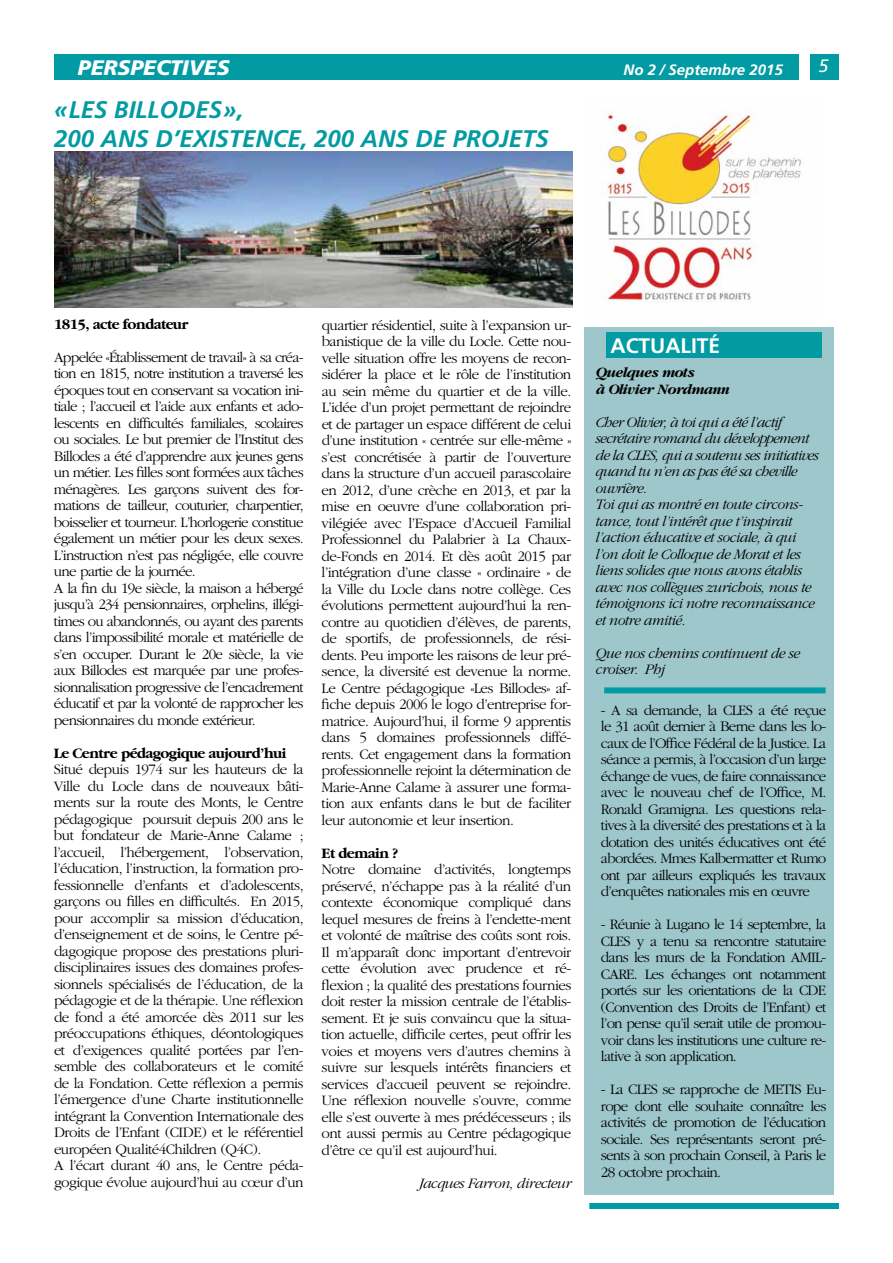
<style>
.page{position:relative;width:893px;height:1263px;background:#fff}
.page>*{position:absolute;margin:0;border:0;box-sizing:border-box;transform-origin:0 0}
.t1{font:italic 700 24px "Frutiger";color:#039ba3}
.t2{font:italic 900 21px "Frutiger";color:#fff}
.t3{font:700 21px "Frutiger";color:#fff}
.t4{font:italic 18px "Frutiger";color:#fff}
.t5{font:300 15px/16.5px "Garamond";letter-spacing:-.035em;color:#000;text-align:justify}
.t6{font:italic 300 15px/16.5px "Garamond";letter-spacing:-.035em;color:#000}
.t7{font:700 15px "Garamond";letter-spacing:-.035em;color:#000}
.t8{font:italic 700 15px/16.5px "Garamond";letter-spacing:-.035em;color:#000}
.t9{font:italic 700 15px "Frutiger";color:#fff}
</style>
<div class="page">
<div style="left:54px;top:54px;width:744px;height:25px;background:#039ba3"></div>
<div style="left:810px;top:54px;width:29px;height:25px;background:#039ba3"></div>
<div style="left:589px;top:1203px;width:250px;height:6px;background:#039ba3"></div>
<img style="left:54px;top:152px;width:518px;height:155px">
<div style="left:584px;top:327px;width:250px;height:867px;background:#9ec7cb"></div>
<img style="left:601px;top:110px;width:200px;height:193px">
<div style="left:606px;top:332px;width:216px;height:26px;background:#039ba3"></div>
<div style="left:604px;top:687px;width:222px;height:6px;background:#039ba3"></div>
<h2 class="t2" style="left:78px;top:55px;width:153px">PERSPECTIVES</h2>
<p class="t9" style="left:623px;top:61px;width:161px">NO 2 / SEPTEMBRE 2015</p>
<p class="t4" style="left:818px;top:56px;width:12px">5</p>
<h1 class="t1" style="left:54px;top:96px;width:89px">«LES BILLODES</h1>
<h1 class="t1" style="left:222px;top:96px;width:23px">»,</h1>
<h1 class="t1" style="left:54px;top:125px;width:65px">200 ANS</h1>
<h1 class="t1" style="left:155px;top:125px;width:68px">D’EXISTENCE</h1>
<h1 class="t1" style="left:301px;top:125px;width:78px">, 200 ANS</h1>
<h1 class="t1" style="left:415px;top:125px;width:54px">DE PRO</h1>
<h1 class="t1" style="left:500px;top:125px;width:24px">JETS</h1>
<p class="t7" style="left:54px;top:316px;width:136px">1815, acte fondateur</p>
<p class="t5" style="left:54px;top:349px;width:251px;text-align:left">Appelée «Établissement de travail» à sa créa&shy;tion en 1815, notre institution a traversé les époques tout en conservant sa vocation ini&shy;tiale ; l’accueil et l’aide aux enfants et ado&shy;lescents en difficultés familiales, scolaires ou sociales. Le but premier de l’Institut des Billodes a été d’apprendre aux jeunes gens un métier. Les filles sont formées aux tâches ménagères. Les garçons suivent des for&shy;mations de tailleur, couturier, charpentier, boisselier et tourneur. L’horlogerie constitue également un métier pour les deux sexes.<br>L’instruction n’est pas négligée, elle couvre une partie de la journée.<br>A la fin du 19e siècle, la maison a hébergé jusqu’à 234 pensionnaires, orphelins, illégi&shy;times ou abandonnés, ou ayant des parents dans l’impossibilité morale et matérielle de s’en occuper. Durant le 20e siècle, la vie aux Billodes est marquée par une profes&shy;sionnalisation progressive de l’encadrement éducatif et par la volonté de rapprocher les pensionnaires du monde extérieur.</p>
<p class="t7" style="left:54px;top:745px;width:234px">Le Centre pédagogique aujourd’hui</p>
<p class="t5" style="left:54px;top:761px;width:251px;text-align:left">Situé depuis 1974 sur les hauteurs de la Ville du Locle dans de nouveaux bâti&shy;ments sur la route des Monts, le Centre pédagogique poursuit depuis 200 ans le but fondateur de Marie-Anne Calame ; l’accueil, l’hébergement, l’observation, l’éducation, l’instruction, la formation pro&shy;fessionnelle d’enfants et d’adolescents, garçons ou filles en difficultés. En 2015, pour accomplir sa mission d’éducation, d’enseignement et de soins, le Centre pé&shy;dagogique propose des prestations pluri&shy;disciplinaires issues des domaines profes&shy;sionnels spécialisés de l’éducation, de la pédagogie et de la thérapie. Une réflexion de fond a été amorcée dès 2011 sur les préoccupations éthiques, déontologiques et d’exigences qualité portées par l’en&shy;semble des collaborateurs et le comité de la Fondation. Cette réflexion a permis l’émergence d’une Charte institutionnelle intégrant la Convention Internationale des Droits de l’Enfant (CIDE) et le référentiel européen Qualité4Children (Q4C).<br>A l’écart durant 40 ans, le Centre péda&shy;gogique évolue aujourd’hui au cœur d’un</p>
<p class="t5" style="left:322px;top:317px;width:251px">quartier résidentiel, suite à l’expansion ur&shy;banistique de la ville du Locle. Cette nou&shy;velle situation offre les moyens de recon&shy;sidérer la place et le rôle de l’institution au sein même du quartier et de la ville.<br>L’idée d’un projet permettant de rejoindre et de partager un espace différent de celui d’une institution « centrée sur elle-même » s’est concrétisée à partir de l’ouverture dans la structure d’un accueil parascolaire en 2012, d’une crèche en 2013, et par la mise en oeuvre d’une collaboration pri&shy;vilégiée avec l’Espace d’Accueil Familial Professionnel du Palabrier à La Chaux&shy;de-Fonds en 2014. Et dès août 2015 par l’intégration d’une classe « ordinaire » de la Ville du Locle dans notre collège. Ces évolutions permettent aujourd’hui la ren&shy;contre au quotidien d’élèves, de parents, de sportifs, de professionnels, de rési&shy;dents. Peu importe les raisons de leur pré&shy;sence, la diversité est devenue la norme.<br>Le Centre pédagogique «Les Billodes» af&shy;fiche depuis 2006 le logo d’entreprise for&shy;matrice. Aujourd’hui, il forme 9 apprentis dans 5 domaines professionnels diffé&shy;rents. Cet engagement dans la formation professionnelle rejoint la détermination de Marie-Anne Calame à assurer une forma&shy;tion aux enfants dans le but de faciliter leur autonomie et leur insertion.</p>
<p class="t7" style="left:322px;top:845px;width:78px">Et demain ?</p>
<p class="t5" style="left:322px;top:862px;width:251px">Notre domaine d’activités, longtemps préservé, n’échappe pas à la réalité d’un contexte économique compliqué dans lequel mesures de freins à l’endette-ment et volonté de maîtrise des coûts sont rois.<br>Il m’apparaît donc important d’entrevoir cette évolution avec prudence et ré&shy;flexion ; la qualité des prestations fournies doit rester la mission centrale de l’établis&shy;sement. Et je suis convaincu que la situa&shy;tion actuelle, difficile certes, peut offrir les voies et moyens vers d’autres chemins à suivre sur lesquels intérêts financiers et services d’accueil peuvent se rejoindre.<br>Une réflexion nouvelle s’ouvre, comme elle s’est ouverte à mes prédécesseurs ; ils ont aussi permis au Centre pédagogique d’être ce qu’il est aujourd’hui.</p>
<p class="t6" style="left:419px;top:1175px;width:154px">Jacques Farron, directeur</p>
<h2 class="t3" style="left:610px;top:333px;width:111px">ACTUALITÉ</h2>
<p class="t8" style="left:596px;top:364px;width:135px">Quelques mots<br>à Olivier Nordmann</p>
<p class="t6" style="left:596px;top:414px;width:225px">Cher Olivier, à toi qui a été l’actif secrétaire romand du développement de la CLES, qui a soutenu ses initiatives quand tu n’en as pas été sa cheville ouvrière.<br>Toi qui as montré en toute circons&shy;tance, tout l’intérêt que t’inspirait l’action éducative et sociale, à qui l’on doit le Colloque de Morat et les liens solides que nous avons établis avec nos collègues zurichois, nous te témoignons ici notre reconnaissance et notre amitié.</p>
<p class="t6" style="left:596px;top:645px;width:206px">Que nos chemins continuent de se croiser. Phj</p>
<p class="t5" style="left:601px;top:702px;width:227px">- A sa demande, la CLES a été reçue le 31 août dernier à Berne dans les lo&shy;caux de l’Office Fédéral de la Justice. La séance a permis, à l’occasion d’un large échange de vues, de faire connaissance avec le nouveau chef de l’Office, M.<br>Ronald Gramigna. Les questions rela&shy;tives à la diversité des prestations et à la dotation des unités éducatives ont été abordées. Mmes Kalbermatter et Rumo ont par ailleurs expliqués les travaux d’enquêtes nationales mis en œuvre</p>
<p class="t5" style="left:601px;top:916px;width:227px">- Réunie à Lugano le 14 septembre, la CLES y a tenu sa rencontre statutaire dans les murs de la Fondation AMIL-CARE. Les échanges ont notamment portés sur les orientations de la CDE (Convention des Droits de l’Enfant) et l’on pense qu’il serait utile de promou&shy;voir dans les institutions une culture re&shy;lative à son application.</p>
<p class="t5" style="left:601px;top:1081px;width:227px">- La CLES se rapproche de METIS Eu&shy;rope dont elle souhaite connaître les activités de promotion de l’éducation sociale. Ses représentants seront pré&shy;sents à son prochain Conseil, à Paris le 28 octobre prochain.</p>
</div>
